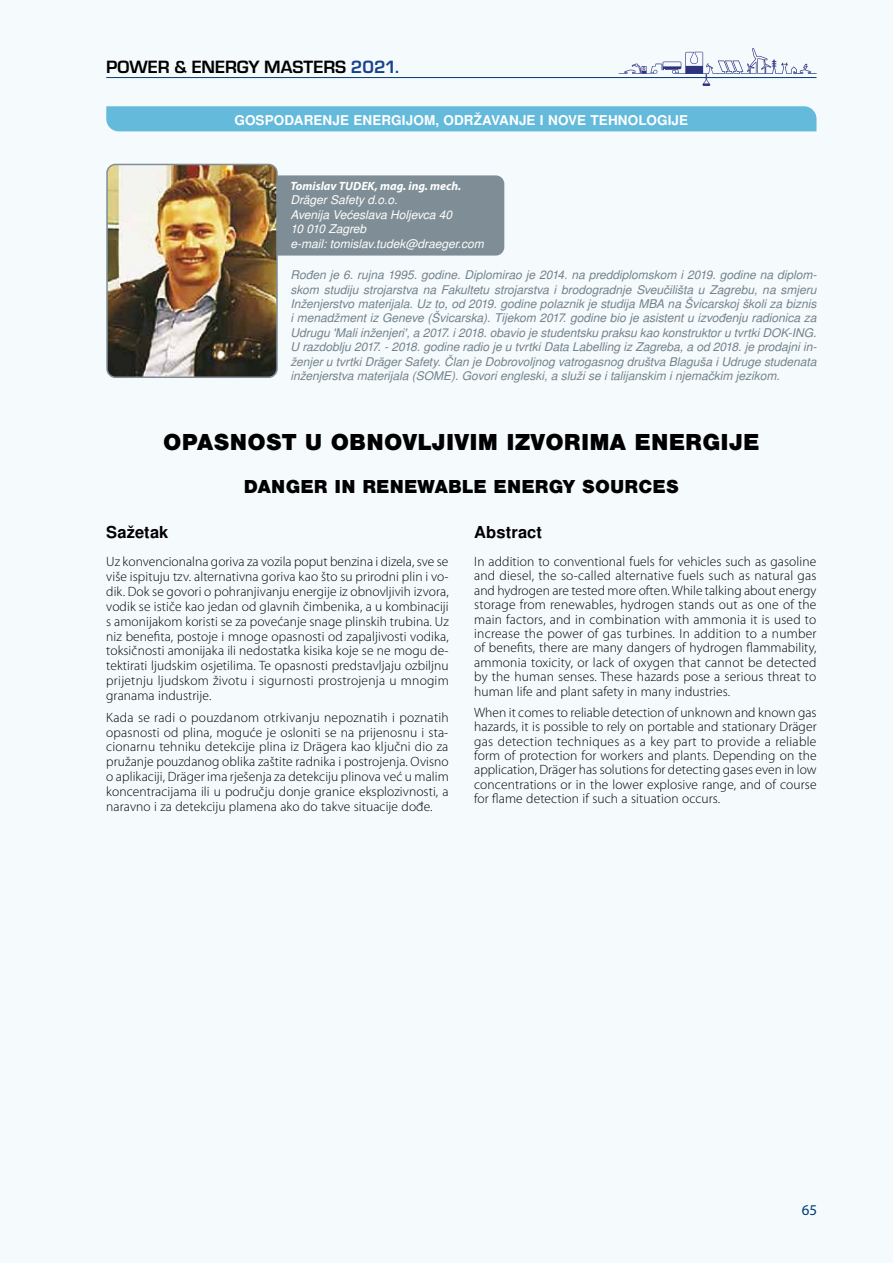
<style>
.page{position:relative;width:893px;height:1263px;background:#f5fafd}
.page>*{position:absolute;margin:0;border:0;box-sizing:border-box;transform-origin:0 0}
.t1{font:900 24px "Nimbus San TOT";letter-spacing:.01em;color:#000}
.t2{font:900 19.5px "Nimbus San TOT";letter-spacing:.01em;color:#000}
.t3{font:700 18.45px "Eurostile TOT";color:#000}
.t4{font:700 16.5px "Nimbus San LOT";letter-spacing:.01em;color:#000}
.t5{font:15px "Myriad Pro";color:#003d73}
.t6{font:300 13.5px/14.4px "Myriad Pro";letter-spacing:.005em;color:#000;text-align:justify}
.t7{font:700 13.5px "Nimbus San LOT";letter-spacing:.01em;color:#fff}
.t8{font:italic 12px/14.4px "Nimbus San LOT";color:#72828a;text-align:justify}
.t9{font:italic 12px/14.4px "Nimbus San LOT";color:#fff}
.t10{font:italic 700 12px "Myriad Pro";color:#fff}
.s1{color:#17428d}
</style>
<div class="page">
<hr style="left:106px;top:77px;width:710px;height:1px;background:#003d73">
<div style="left:106px;top:106px;width:710px;height:25px;background:#64badb"></div>
<svg style="left:619px;top:48px;width:198px;height:38px"></svg>
<div style="left:128px;top:175px;width:376px;height:81px;background:#7f8e96;border-radius:9px"></div>
<img style="left:109px;top:164px;width:168px;height:211px">
<div style="left:106px;top:164px;width:172px;height:214px;border:2px solid #7f8e96;border-radius:9px"></div>
<h3 class="t3" style="left:106px;top:57px;width:294px">POWER &amp; ENERGY MASTERS <span class="s1">2021.</span></h3>
<p class="t7" style="left:234px;top:112px;width:455px">GOSPODARENJE ENERGIJOM, ODRŽAVANJE I NOVE TEHNOLOGIJE</p>
<p class="t10" style="left:290px;top:179px;width:172px">Tomislav TUDEK, mag. ing. mech.</p>
<p class="t9" style="left:290px;top:193px;width:195px">Dräger Safety d.o.o.<br>Avenija Većeslava Holjevca 40<br>10 010 Zagreb<br>e-mail: tomislav.tudek@draeger.com</p>
<p class="t8" style="left:290px;top:268px;width:528px">Rođen je 6. rujna 1995. godine. Diplomirao je 2014. na preddiplomskom i 2019. godine na diplom&shy;skom studiju strojarstva na Fakultetu strojarstva i brodogradnje Sveučilišta u Zagrebu, na smjeru Inženjerstvo materijala. Uz to, od 2019. godine polaznik je studija MBA na Švicarskoj školi za biznis i menadžment iz Geneve (Švicarska). Tijekom 2017. godine bio je asistent u izvođenju radionica za Udrugu 'Mali inženjeri', a 2017. i 2018. obavio je studentsku praksu kao konstruktor u tvrtki DOK-ING.<br>U razdoblju 2017. - 2018. godine radio je u tvrtki Data Labelling iz Zagreba, a od 2018. je prodajni in&shy;ženjer u tvrtki Dräger Safety. Član je Dobrovoljnog vatrogasnog društva Blaguša i Udruge studenata inženjerstva materijala (SOME). Govori engleski, a služi se i talijanskim i njemačkim jezikom.</p>
<h1 class="t1" style="left:163px;top:428px;width:598px">OPASNOST U OBNOVLJIVIM IZVORIMA ENERGIJE</h1>
<h2 class="t2" style="left:244px;top:475px;width:436px">DANGER IN RENEWABLE ENERGY SOURCES</h2>
<p class="t4" style="left:106px;top:522px;width:64px">Sažetak</p>
<p class="t6" style="left:106px;top:555px;width:344px;line-height:14.9px">Uz konvencionalna goriva za vozila poput benzina i dizela, sve se više ispituju tzv. alternativna goriva kao što su prirodni plin i vo&shy;dik. Dok se govori o pohranjivanju energije iz obnovljivih izvora, vodik se ističe kao jedan od glavnih čimbenika, a u kombinaciji s amonijakom koristi se za povećanje snage plinskih trubina. Uz niz benefita, postoje i mnoge opasnosti od zapaljivosti vodika, toksičnosti amonijaka ili nedostatka kisika koje se ne mogu de&shy;tektirati ljudskim osjetilima. Te opasnosti predstavljaju ozbiljnu prijetnju ljudskom životu i sigurnosti prostrojenja u mnogim granama industrije.</p>
<p class="t6" style="left:106px;top:710px;width:344px;line-height:14.9px">Kada se radi o pouzdanom otrkivanju nepoznatih i poznatih opasnosti od plina, moguće je osloniti se na prijenosnu i sta&shy;cionarnu tehniku detekcije plina iz Drägera kao ključni dio za pružanje pouzdanog oblika zaštite radnika i postrojenja. Ovisno o aplikaciji, Dräger ima rješenja za detekciju plinova već u malim koncentracijama ili u području donje granice eksplozivnosti, a naravno i za detekciju plamena ako do takve situacije dođe.</p>
<p class="t4" style="left:474px;top:522px;width:69px">Abstract</p>
<p class="t6" style="left:474px;top:554px;width:344px">In addition to conventional fuels for vehicles such as gasoline and diesel, the so-called alternative fuels such as natural gas and hydrogen are tested more often. While talking about energy storage from renewables, hydrogen stands out as one of the main factors, and in combination with ammonia it is used to increase the power of gas turbines. In addition to a number of benefits, there are many dangers of hydrogen flammability, ammonia toxicity, or lack of oxygen that cannot be detected by the human senses. These hazards pose a serious threat to human life and plant safety in many industries.</p>
<p class="t6" style="left:474px;top:705px;width:344px">When it comes to reliable detection of unknown and known gas hazards, it is possible to rely on portable and stationary Dräger gas detection techniques as a key part to provide a reliable form of protection for workers and plants. Depending on the application, Dräger has solutions for detecting gases even in low concentrations or in the lower explosive range, and of course for flame detection if such a situation occurs.</p>
<p class="t5" style="left:802px;top:1201px;width:17px">65</p>
</div>
